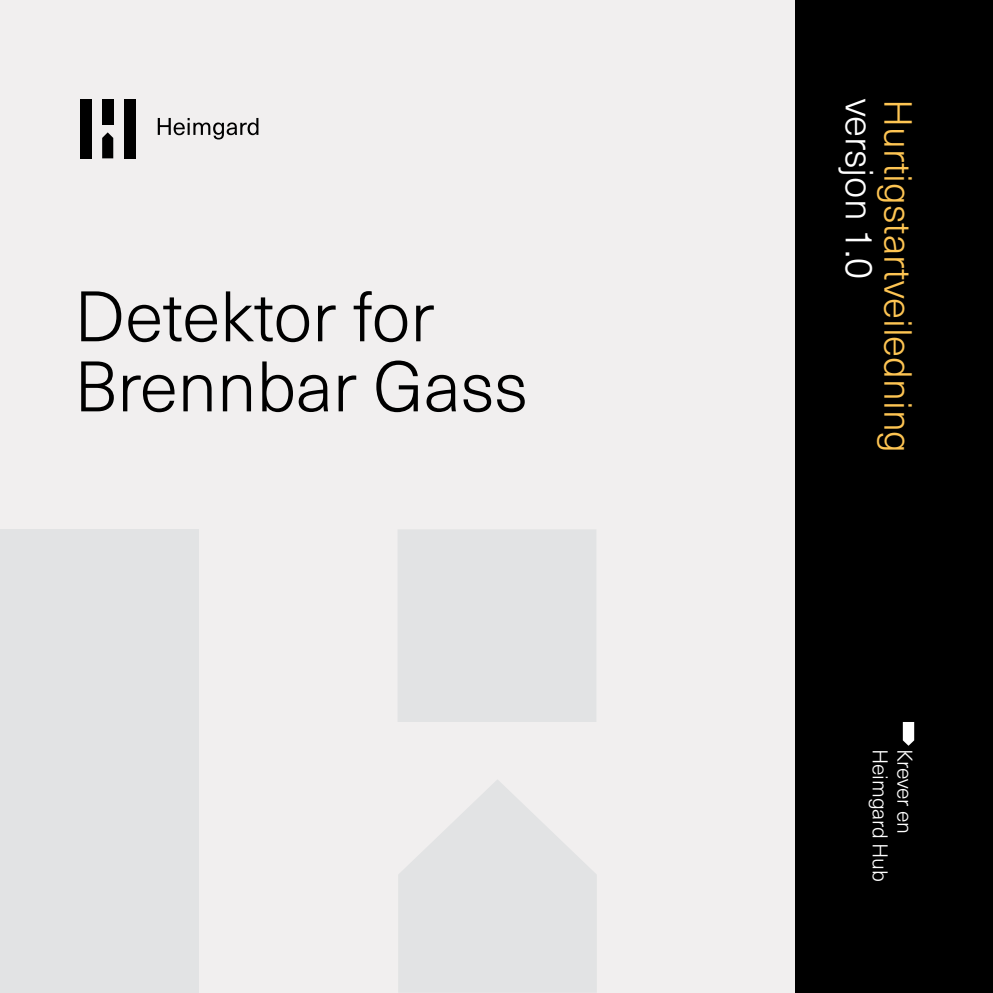
<style>
.page{position:relative;width:993px;height:993px;background:#fff}
.page>*{position:absolute;margin:0;border:0;box-sizing:border-box;transform-origin:0 0}
.Headings{font:300 70px/70px "Neue Haas Unica W1 G";color:#000}
.Standard_txt_user_ma{font:300 38.5px "Neue Haas Unica W1 G";color:#fec553}
.Standard_txt_user_ma-2{font:300 38.5px "Neue Haas Unica W1 G";color:#fff}
.Standard_txt_user_ma-3{font:300 21px "Neue Haas Unica W1 G";letter-spacing:-.01em;color:#fff}
</style>
<div class="page">
<div style="left:0;top:0;width:992px;height:992px;background:#f1efef"></div>
<div style="left:0;top:529px;width:199px;height:463px;background:#e2e3e4"></div>
<div style="left:398px;top:530px;width:198px;height:191px;background:#e2e3e4"></div>
<svg style="left:398px;top:780px;width:198px;height:212px;fill:#e2e3e4"></svg>
<div style="left:795px;top:0;width:197px;height:992px;background:#000"></div>
<svg style="left:158px;top:118px;width:100px;height:21px"></svg>
<div style="left:80px;top:99px;width:11px;height:59px;background:#000"></div>
<div style="left:102px;top:99px;width:11px;height:26px;background:#000"></div>
<svg style="left:102px;top:132px;width:11px;height:26px"></svg>
<div style="left:124px;top:99px;width:11px;height:59px;background:#000"></div>
<svg style="left:902px;top:722px;width:11px;height:23px"></svg>
<p class="Headings" style="left:74px;top:278px;width:455px">Detektor for<br>Brennbar Gass</p>
<p class="Standard_txt_user_ma-2" style="left:887px;top:99px;width:182px;rotate:90deg">versjon 1.0</p>
<p class="Standard_txt_user_ma" style="left:925px;top:99px;width:355px;rotate:90deg">Hurtigstartveiledning</p>
<p class="Standard_txt_user_ma-3" style="left:895px;top:749px;width:134px;rotate:90deg">Heimgard Hub</p>
<p class="Standard_txt_user_ma-3" style="left:919px;top:749px;width:86px;rotate:90deg">Krever en</p>
</div>
